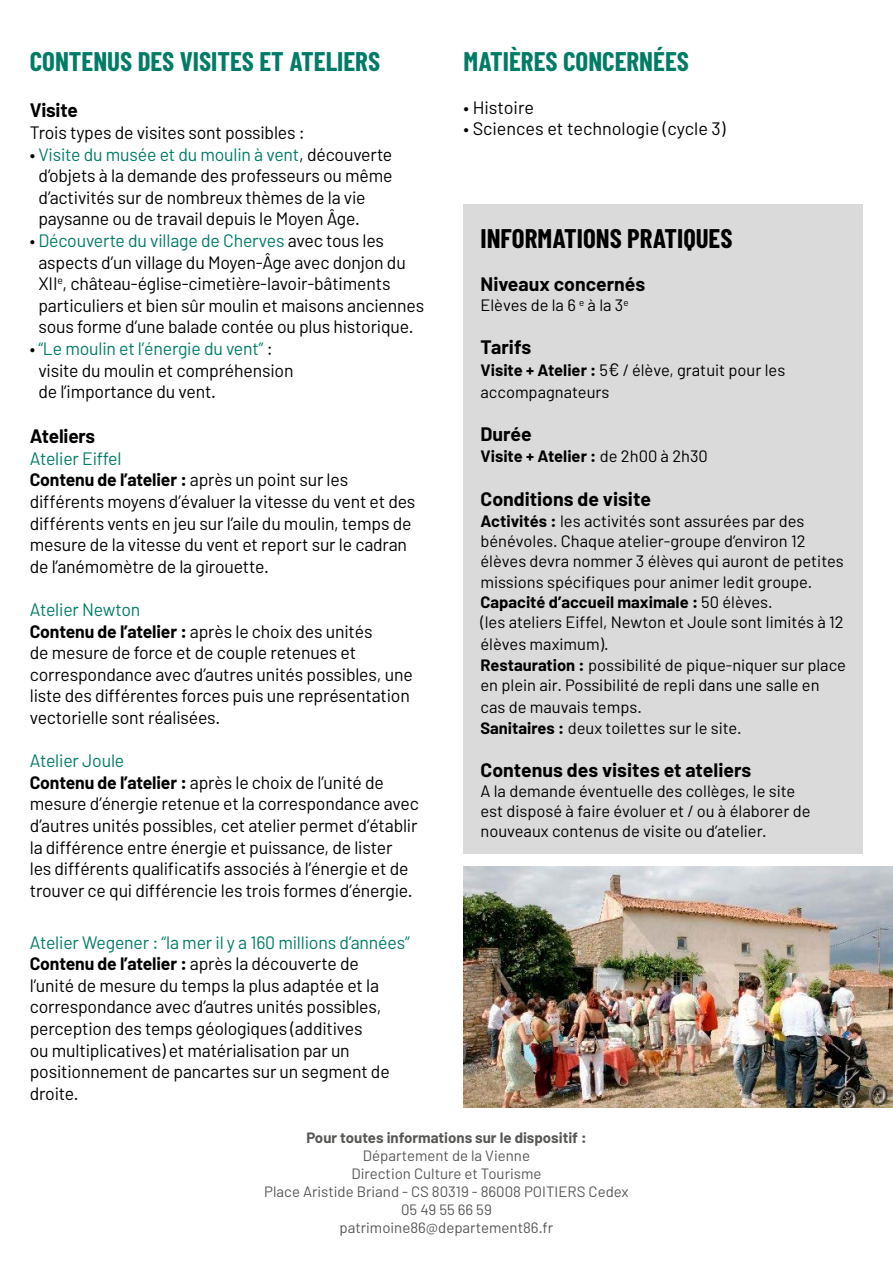
<style>
.page{position:relative;width:893px;height:1263px;background:#fff}
.page>*{position:absolute;margin:0;border:0;box-sizing:border-box;transform-origin:0 0}
.t1{font:700 27px "Barlow Condensed";color:#007c66}
.t2{font:700 27px "Barlow Condensed";color:#000}
.t3{font:700 19.5px "Barlow";color:#000}
.t4{font:18px/21.6px "Barlow";letter-spacing:-.01em;color:#000}
.t5{font:16.5px/19.8px "Barlow";color:#000}
.t6{font:700 16.5px "Barlow";color:#000}
.t7{font:15px/18px "Barlow";color:#575756;text-align:center}
.t8{font:700 15px "Barlow";color:#575756}
.s1{color:#007c66}
.s2{font-weight:700}
.s3{font-size:18px}
.s4{font-weight:400}
</style>
<div class="page">
<div style="left:463px;top:204px;width:400px;height:650px;background:#dadada"></div>
<img style="left:463px;top:866px;width:430px;height:242px">
<h1 class="t1" style="left:30px;top:44px;width:352px">CONTENUS DES VISITES ET ATELIERS</h1>
<p class="t3" style="left:30px;top:98px;width:50px">Visite</p>
<p class="t4" style="left:30px;top:121px;width:277px">Trois types de visites sont possibles :</p>
<p class="t4" style="left:38px;top:143px;width:356px;text-indent:-9px">• <span class="s1">Visite du musée et du moulin à vent</span>, découverte d’objets à la demande des professeurs ou même d’activités sur de nombreux thèmes de la vie paysanne ou de travail depuis le Moyen Âge.</p>
<p class="t4" style="left:38px;top:229px;width:387px;text-indent:-9px">• <span class="s1">Découverte du village de Cherves</span> avec tous les aspects d’un village du Moyen-Âge avec donjon du XII<sup>e</sup>, château-église-cimetière-lavoir-bâtiments particuliers et bien sûr moulin et maisons anciennes sous forme d’une balade contée ou plus historique.</p>
<p class="t4" style="left:38px;top:337px;width:257px;text-indent:-9px">• <span class="s1">“Le moulin et l’énergie du vent”</span> : visite du moulin et compréhension de l’importance du vent.</p>
<p class="t3" style="left:30px;top:424px;width:67px">Ateliers</p>
<p class="t4" style="left:30px;top:447px;width:387px"><span class="s1">Atelier Eiffel<br></span><span class="s2">Contenu de l’atelier :</span> après un point sur les différents moyens d’évaluer la vitesse du vent et des différents vents en jeu sur l’aile du moulin, temps de mesure de la vitesse du vent et report sur le cadran de l’anémomètre de la girouette.</p>
<p class="t4" style="left:30px;top:598px;width:384px"><span class="s1">Atelier Newton<br></span><span class="s2">Contenu de l’atelier :</span> après le choix des unités<br>de mesure de force et de couple retenues et correspondance avec d’autres unités possibles, une liste des différentes forces puis une représentation vectorielle sont réalisées.</p>
<p class="t4" style="left:30px;top:749px;width:391px"><span class="s1">Atelier Joule<br></span><span class="s2">Contenu de l’atelier :</span> après le choix de l’unité de mesure d’énergie retenue et la correspondance avec d’autres unités possibles, cet atelier permet d’établir la différence entre énergie et puissance, de lister<br>les différents qualificatifs associés à l’énergie et de trouver ce qui différencie les trois formes d’énergie.</p>
<p class="t4" style="left:30px;top:931px;width:382px"><span class="s1">Atelier Wegener : “la mer il y a 160 millions d’années” </span><span class="s2">Contenu de l’atelier :</span> après la découverte de<br>l’unité de mesure du temps la plus adaptée et la correspondance avec d’autres unités possibles, perception des temps géologiques (additives<br>ou multiplicatives) et matérialisation par un positionnement de pancartes sur un segment de droite.</p>
<h1 class="t1" style="left:463px;top:44px;width:227px">MATIÈRES CONCERNÉES</h1>
<p class="t4" style="left:463px;top:96px;width:72px">• Histoire</p>
<p class="t4" style="left:463px;top:118px;width:264px">• Sciences et technologie (cycle 3)</p>
<h1 class="t2" style="left:480px;top:222px;width:254px">INFORMATIONS PRATIQUES</h1>
<p class="t3" style="left:480px;top:272px;width:166px">Niveaux concernés</p>
<p class="t5" style="left:480px;top:295px;width:150px">Elèves de la 6 <sup>e</sup> à la 3<sup>e</sup></p>
<p class="t3" style="left:480px;top:335px;width:52px">Tarifs</p>
<p class="t5" style="left:480px;top:359px;width:306px;line-height:21.6px"><span class="s2">Visite + Atelier :</span> 5<span class="s3">€</span> / élève, gratuit pour les accompagnateurs</p>
<p class="t3" style="left:480px;top:422px;width:53px">Durée</p>
<p class="t6" style="left:480px;top:446px;width:229px">Visite + Atelier : <span class="s4">de 2h00 à 2h30</span></p>
<p class="t3" style="left:480px;top:486px;width:172px">Conditions de visite</p>
<p class="t5" style="left:480px;top:511px;width:365px"><span class="s2">Activités :</span> les activités sont assurées par des bénévoles. Chaque atelier-groupe d’environ 12 élèves devra nommer 3 élèves qui auront de petites</p>
<p class="t5" style="left:480px;top:572px;width:365px">missions spécifiques pour animer ledit groupe.<br><span class="s2">Capacité d’accueil maximale :</span> 50 élèves.<br>(les ateliers Eiffel, Newton et Joule sont limités à 12</p>
<p class="t5" style="left:480px;top:632px;width:367px;line-height:21.6px">élèves maximum).<br><span class="s2">Restauration :</span> possibilité de pique-niquer sur place</p>
<p class="t5" style="left:480px;top:674px;width:341px;line-height:21.6px">en plein air. Possibilité de repli dans une salle en cas de mauvais temps.<br><span class="s2">Sanitaires :</span> deux toilettes sur le site.</p>
<p class="t3" style="left:480px;top:758px;width:272px">Contenus des visites et ateliers</p>
<p class="t5" style="left:480px;top:781px;width:331px">A la demande éventuelle des collèges, le site est disposé à faire évoluer et / ou à élaborer de nouveaux contenus de visite ou d’atelier.</p>
<p class="t8" style="left:306px;top:1128px;width:282px">Pour toutes informations sur le dispositif :</p>
<p class="t7" style="left:264px;top:1146px;width:366px">Département de la Vienne<br>Direction Culture et Tourisme<br>Place Aristide Briand - CS 80319 - 86008 POITIERS Cedex<br>05 49 55 66 59<br>patrimoine86@departement86.fr</p>
</div>
